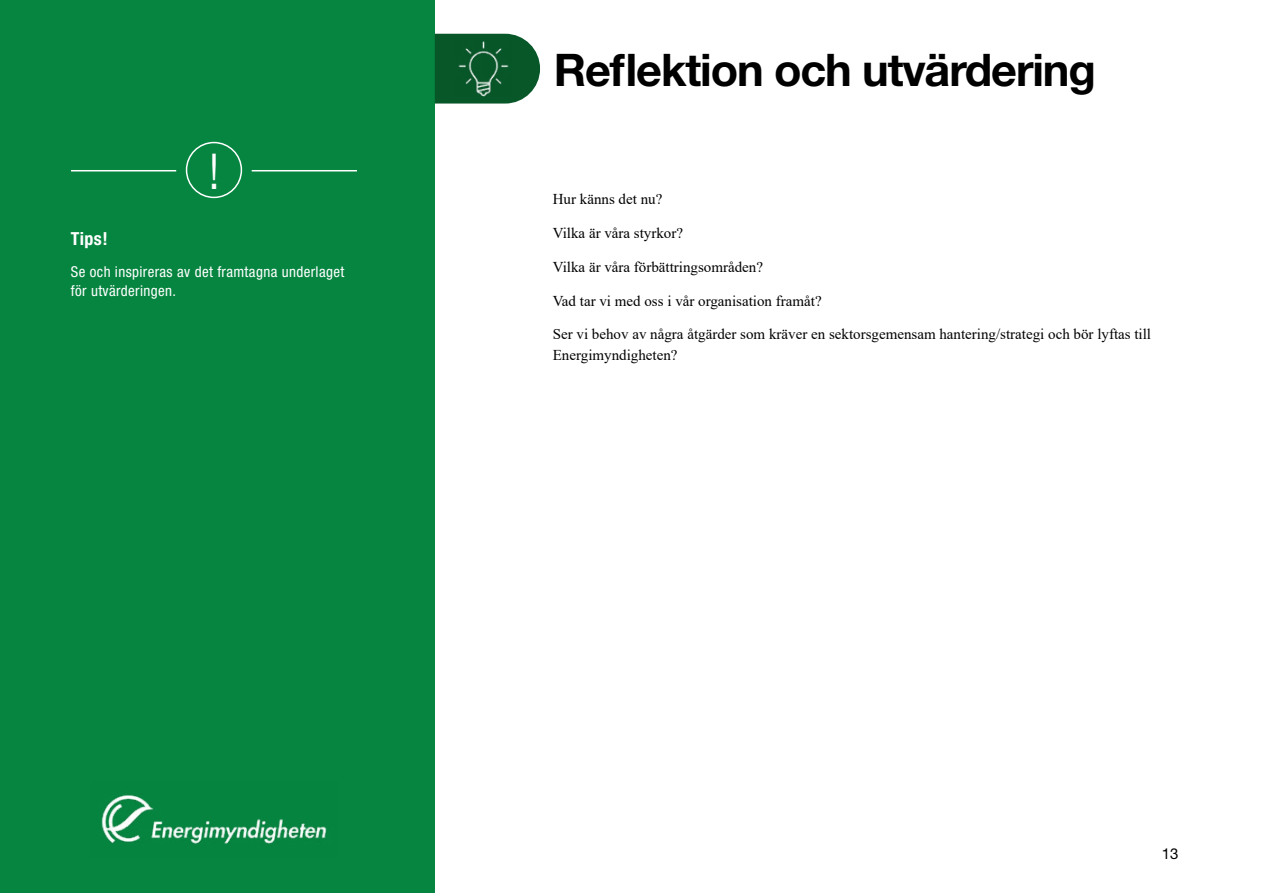
<style>
.page{position:relative;width:1263px;height:893px;background:#fff}
.page>*{position:absolute;margin:0;border:0;box-sizing:border-box;transform-origin:0 0}
.t1{font:300 49.5px "Helvetica Neue LT Std";color:#fff}
.t2{font:700 45px "Helvetica Neue LT Std";letter-spacing:-.025em;color:#000}
.t3{font:700 condensed 18px "Helvetica Neue LT Std";color:#fff}
.t4{font:15px/21px "Times New Roman";color:#000}
.t5{font:condensed 15px/19.5px "Helvetica Neue LT Std";letter-spacing:.025em;color:#fff}
.t6{font:15px "Helvetica Neue LT Std";color:#000}
</style>
<div class="page">
<div style="left:0;top:0;width:435px;height:893px;background:#068540"></div>
<img style="left:101px;top:794px;width:226px;height:50px">
<hr style="left:71px;top:170px;width:105px;height:1px;background:#fff">
<hr style="left:252px;top:170px;width:105px;height:1px;background:#fff">
<div style="left:186px;top:142px;width:56px;height:56px;border:2px solid #fff;border-radius:50%"></div>
<svg style="left:435px;top:34px;width:105px;height:70px;background:#296d45"></svg>
<img style="left:455px;top:40px;width:56px;height:57px">
<p class="t3" style="left:71px;top:227px;width:38px">Tips!</p>
<p class="t1" style="left:208px;top:141px;width:13px">!</p>
<p class="t5" style="left:71px;top:262px;width:275px">Se och inspireras av det framtagna underlaget för utvärderingen.</p>
<h1 class="t2" style="left:554px;top:42px;width:544px">Refektion och utvärdering</h1>
<p class="t4" style="left:553px;top:188px;width:111px">Hur känns det nu?</p>
<p class="t4" style="left:553px;top:222px;width:132px">Vilka är våra styrkor?</p>
<p class="t4" style="left:553px;top:256px;width:212px">Vilka är våra förbättringsområden?</p>
<p class="t4" style="left:553px;top:290px;width:270px">Vad tar vi med oss i vår organisation framåt?</p>
<p class="t4" style="left:553px;top:323px;width:600px">Ser vi behov av några åtgärder som kräver en sektorsgemensam hantering/strategi och bör lyftas till<br>Energimyndigheten?</p>
<p class="t6" style="left:1162px;top:844px;width:18px">13</p>
</div>
